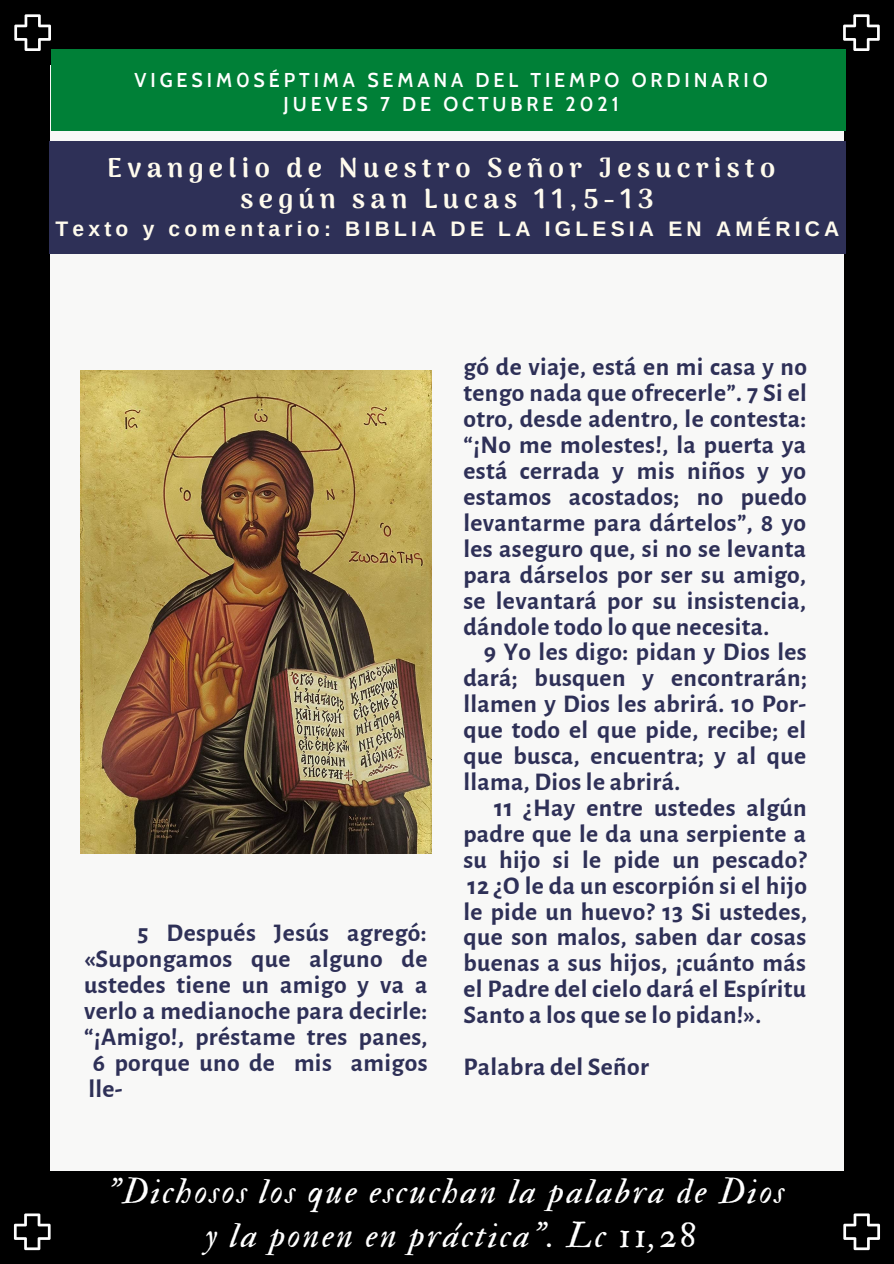
<style>
.page{position:relative;width:894px;height:1264px;background:#fff}
.page>*{position:absolute;margin:0;border:0;box-sizing:border-box;transform-origin:0 0}
.t1{font:35.25px "IM FELL Double Pica Italic";letter-spacing:.075em;color:#fff}
.t2{font:900 27.15px "Arima Madurai";letter-spacing:.2em;color:#fffbed}
.t3{font:700 25.5px/26px "Alegreya Sans";letter-spacing:.015em;color:#2e3057;text-align:justify}
.t4{font:700 21px "Arimo";letter-spacing:.2em;color:#fffbed}
.t5{font:600 19.5px "Cabin";letter-spacing:.2em;color:#fff}
</style>
<div class="page">
<div style="left:0;top:0;width:893px;height:1263px;background:#000"></div>
<div style="left:51px;top:65px;width:792px;height:1105px;background:#f8f8f7"></div>
<div style="left:51px;top:50px;width:794px;height:81px;background:#008037"></div>
<svg style="left:842px;top:14px;width:37px;height:37px"></svg>
<svg style="left:843px;top:1213px;width:36px;height:37px"></svg>
<svg style="left:14px;top:1213px;width:37px;height:37px"></svg>
<svg style="left:14px;top:14px;width:37px;height:37px"></svg>
<div style="left:49px;top:141px;width:796px;height:113px;background:#2e3057"></div>
<img style="left:80px;top:370px;width:352px;height:483px">
<p class="t5" style="left:134px;top:68px;width:634px">VIGESIM0SÉPTIMA SEMANA DEL TIEMPO ORDINARIO</p>
<p class="t5" style="left:283px;top:92px;width:336px">JUEVES 7 DE OCTUBRE 2021</p>
<p class="t2" style="left:107px;top:151px;width:669px">Evangelio de Nuestro Señor Jesucristo</p>
<p class="t2" style="left:240px;top:183px;width:414px">según san Lucas 11,5-13</p>
<p class="t4" style="left:55px;top:217px;width:785px">Texto y comentario: BIBLIA DE LA IGLESIA EN AMÉRICA</p>
<p class="t3" style="left:137px;top:920px;width:291px">5 Después Jesús agregó:</p>
<p class="t3" style="left:84px;top:946px;width:344px">«Supongamos que alguno de</p>
<p class="t3" style="left:84px;top:972px;width:344px">ustedes tiene un amigo y va a</p>
<p class="t3" style="left:84px;top:998px;width:345px">verlo a medianoche para decirle:</p>
<p class="t3" style="left:84px;top:1024px;width:345px">“¡Amigo!, préstame tres panes,</p>
<p class="t3" style="left:93px;top:1050px;width:336px">6 porque uno de mis amigos</p>
<p class="t3" style="left:88px;top:1075px;width:36px">lle-</p>
<p class="t3" style="left:463px;top:355px;width:345px">gó de viaje, está en mi casa y no tengo nada que ofrecerle”. 7 Si el otro, desde adentro, le contesta: “¡No me molestes!, la puerta ya está cerrada y mis niños y yo estamos acostados; no puedo levantarme para dártelos”, 8 yo les aseguro que, si no se levanta para dárselos por ser su amigo, se levantará por su insistencia, dándole todo lo que necesita.</p>
<p class="t3" style="left:463px;top:639px;width:345px;text-indent:21px">9 Yo les digo: pidan y Dios les dará; busquen y encontrarán; llamen y Dios les abrirá. 10 Por&shy;que todo el que pide, recibe; el que busca, encuentra; y al que llama, Dios le abrirá.</p>
<p class="t3" style="left:463px;top:795px;width:345px;text-indent:31px">11 ¿Hay entre ustedes algún padre que le da una serpiente a su hijo si le pide un pescado?<br>12 ¿O le da un escorpión si el hijo le pide un huevo? 13 Si ustedes, que son malos, saben dar cosas buenas a sus hijos, ¡cuánto más el Padre del cielo dará el Espíritu Santo a los que se lo pidan!».</p>
<p class="t3" style="left:463px;top:1054px;width:187px">Palabra del Señor</p>
<p class="t1" style="left:107px;top:1170px;width:678px">"Dichosos los que escuchan la palabra de Dios</p>
<p class="t1" style="left:205px;top:1214px;width:492px">y la ponen en práctica". Lc 11,28</p>
</div>
